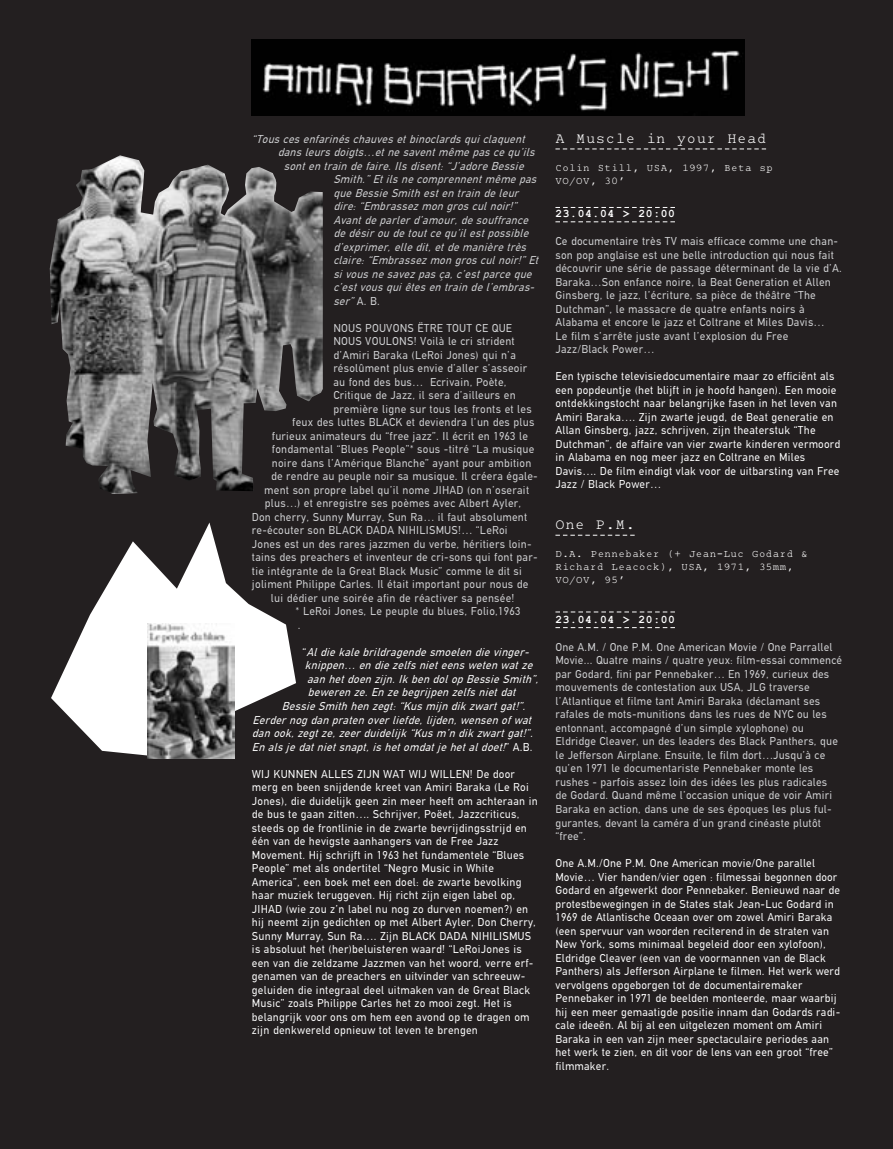
<style>
.page{position:relative;width:893px;height:1149px;background:#fff}
.page>*{position:absolute;margin:0;border:0;box-sizing:border-box;transform-origin:0 0}
.t1{font:15px "Courier Twelve";letter-spacing:.06em;color:#fff}
.t2{font:300 11.25px/13.5px "WAC Mittleschrift";letter-spacing:.045em;color:#fff}
.t3{font:300 11.25px/13.5px "WAC Mittleschrift";letter-spacing:.045em;color:#d1d2d4}
.t4{font:italic 300 11.25px "WAC Mittleschrift";letter-spacing:.045em;color:#d1d2d4}
.t5{font:italic 300 11.25px "WAC Mittleschrift";letter-spacing:.045em;color:#fff}
.t6{font:700 11.25px "Courier LD";letter-spacing:.06em;color:#fff}
.t7{font:10.5px/12.8px "Courier Twelve";letter-spacing:.06em;color:#fff}
.s1{font-style:normal}
</style>
<div class="page">
<div style="left:0;top:1px;width:893px;height:1147px;background:#231f20"></div>
<svg style="left:555px;top:148px;width:211px;height:1px"></svg>
<svg style="left:555px;top:207px;width:120px;height:1px"></svg>
<svg style="left:555px;top:221px;width:120px;height:1px"></svg>
<svg style="left:555px;top:534px;width:80px;height:1px"></svg>
<svg style="left:555px;top:611px;width:120px;height:1px"></svg>
<svg style="left:555px;top:627px;width:120px;height:1px"></svg>
<img style="left:50px;top:155px;width:273px;height:339px">
<svg style="left:51px;top:522px;width:245px;height:235px"></svg>
<img style="left:148px;top:623px;width:86px;height:135px">
<svg style="left:252px;top:39px;width:493px;height:77px"></svg>
<img style="left:252px;top:40px;width:493px;height:75px">
<p class="t4" style="left:252px;top:132px;width:274px">“Tous ces enfarinés chauves et binoclards qui claquent</p>
<p class="t4" style="left:278px;top:145px;width:258px">dans leurs doigts…et ne savent même pas ce qu’ils</p>
<p class="t4" style="left:284px;top:159px;width:241px">sont en train de faire. Ils disent: “J’adore Bessie</p>
<p class="t4" style="left:333px;top:172px;width:204px">Smith.” Et ils ne comprennent même pas</p>
<p class="t4" style="left:333px;top:186px;width:186px">que Bessie Smith est en train de leur</p>
<p class="t4" style="left:333px;top:199px;width:185px">dire: “Embrassez mon gros cul noir!”</p>
<p class="t4" style="left:333px;top:213px;width:196px">Avant de parler d’amour, de souffrance</p>
<p class="t4" style="left:333px;top:226px;width:196px">de désir ou de tout ce qu’il est possible</p>
<p class="t4" style="left:333px;top:240px;width:194px">d’exprimer, elle dit, et de manière très</p>
<p class="t4" style="left:333px;top:253px;width:206px">claire: “Embrassez mon gros cul noir!” Et</p>
<p class="t4" style="left:333px;top:267px;width:199px">si vous ne savez pas ça, c’est parce que</p>
<p class="t4" style="left:333px;top:280px;width:203px">c’est vous qui êtes en train de l’embras-</p>
<p class="t4" style="left:333px;top:294px;width:48px">ser” <span class="s1">A. B.</span></p>
<p class="t3" style="left:333px;top:321px;width:180px">NOUS POUVONS ËTRE TOUT CE QUE</p>
<p class="t3" style="left:333px;top:334px;width:183px">NOUS VOULONS! Voilà le cri strident</p>
<p class="t3" style="left:333px;top:348px;width:184px">d’Amiri Baraka (LeRoi Jones) qui n’a</p>
<p class="t3" style="left:333px;top:361px;width:195px">résolûment plus envie d’aller s’asseoir</p>
<p class="t3" style="left:333px;top:375px;width:175px">au fond des bus… Ecrivain, Poète,</p>
<p class="t3" style="left:333px;top:388px;width:184px">Critique de Jazz, il sera d’ailleurs en</p>
<p class="t3" style="left:333px;top:402px;width:200px">première ligne sur tous les fronts et les</p>
<p class="t3" style="left:292px;top:415px;width:243px">feux des luttes BLACK et deviendra l’un des plus</p>
<p class="t3" style="left:272px;top:429px;width:257px">furieux animateurs du “free jazz”. Il écrit en 1963 le</p>
<p class="t3" style="left:272px;top:442px;width:264px">fondamental “Blues People”* sous -titré “La musique</p>
<p class="t3" style="left:272px;top:456px;width:261px">noire dans l’Amérique Blanche” ayant pour ambition</p>
<p class="t3" style="left:271px;top:469px;width:268px">de rendre au peuple noir sa musique. Il créera égale-</p>
<p class="t3" style="left:264px;top:483px;width:266px">ment son propre label qu’il nome JIHAD (on n’oserait</p>
<p class="t3" style="left:265px;top:496px;width:258px">plus…) et enregistre ses poèmes avec Albert Ayler,</p>
<p class="t3" style="left:252px;top:510px;width:277px">Don cherry, Sunny Murray, Sun Ra… il faut absolument</p>
<p class="t3" style="left:252px;top:523px;width:257px">re-écouter son BLACK DADA NIHILISMUS!… “LeRoi</p>
<p class="t3" style="left:252px;top:537px;width:281px">Jones est un des rares jazzmen du verbe, héritiers loin-</p>
<p class="t3" style="left:252px;top:550px;width:287px">tains des preachers et inventeur de cri-sons qui font par-</p>
<p class="t3" style="left:252px;top:564px;width:271px">tie intégrante de la Great Black Music” comme le dit si</p>
<p class="t3" style="left:252px;top:577px;width:278px">joliment Philippe Carles. Il était important pour nous de</p>
<p class="t3" style="left:271px;top:591px;width:245px">lui dédier une soirée afin de réactiver sa pensée!</p>
<p class="t3" style="left:295px;top:604px;width:226px">* LeRoi Jones, Le peuple du blues, Folio,1963</p>
<p class="t3" style="left:298px;top:618px;width:4px">.</p>
<p class="t5" style="left:302px;top:645px;width:228px"><span class="s1">“</span>Al die kale brildragende smoelen die vinger-</p>
<p class="t5" style="left:305px;top:658px;width:229px">knippen… en die zelfs niet eens weten wat ze</p>
<p class="t5" style="left:307px;top:672px;width:232px">aan het doen zijn. Ik ben dol op Bessie Smith”,</p>
<p class="t5" style="left:308px;top:685px;width:209px">beweren ze. En ze begrijpen zelfs niet dat</p>
<p class="t5" style="left:282px;top:699px;width:245px">Bessie Smith hen zegt: “Kus mijn dik zwart gat!”.</p>
<p class="t5" style="left:252px;top:712px;width:280px">Eerder nog dan praten over liefde, lijden, wensen of wat</p>
<p class="t5" style="left:252px;top:726px;width:282px">dan ook, zegt ze, zeer duidelijk “Kus m’n dik zwart gat!”.</p>
<p class="t5" style="left:252px;top:739px;width:282px">En als je dat niet snapt, is het omdat je het al doet!<span class="s1">” A.B.</span></p>
<p class="t2" style="left:252px;top:766px;width:287px">WIJ KUNNEN ALLES ZIJN WAT WIJ WILLEN! De door merg en been snijdende kreet van Amiri Baraka (Le Roi Jones), die duidelijk geen zin meer heeft om achteraan in de bus te gaan zitten…. Schrijver, Poëet, Jazzcriticus, steeds op de frontlinie in de zwarte bevrijdingsstrijd en één van de hevigste aanhangers van de Free Jazz Movement. Hij schrijft in 1963 het fundamentele “Blues People” met als ondertitel “Negro Music in White America”, een boek met een doel: de zwarte bevolking haar muziek teruggeven. Hij richt zijn eigen label op, JIHAD (wie zou z’n label nu nog zo durven noemen?) en hij neemt zijn gedichten op met Albert Ayler, Don Cherry, Sunny Murray, Sun Ra…. Zijn BLACK DADA NIHILISMUS is absoluut het (her)beluisteren waard! “LeRoiJones is een van die zeldzame Jazzmen van het woord, verre erf&shy;genamen van de preachers en uitvinder van schreeuw&shy;geluiden die integraal deel uitmaken van de Great Black Music” zoals Philippe Carles het zo mooi zegt. Het is belangrijk voor ons om hem een avond op te dragen om zijn denkwereld opnieuw tot leven te brengen</p>
<h1 class="t1" style="left:555px;top:129px;width:212px">A Muscle in your Head</h1>
<p class="t7" style="left:555px;top:161px;width:219px">Colin Still, USA, 1997, Beta sp<br>VO/OV, 30’</p>
<p class="t6" style="left:555px;top:210px;width:121px">23.04.04 &gt; 20:00</p>
<p class="t3" style="left:555px;top:234px;width:288px">Ce documentaire très TV mais efficace comme une chan&shy;son pop anglaise est une belle introduction qui nous fait découvrir une série de passage déterminant de la vie d’A.<br>Baraka…Son enfance noire, la Beat Generation et Allen Ginsberg, le jazz, l’écriture, sa pièce de théâtre “The Dutchman”, le massacre de quatre enfants noirs à Alabama et encore le jazz et Coltrane et Miles Davis…<br>Le film s’arrête juste avant l’explosion du Free Jazz/Black Power…</p>
<p class="t2" style="left:555px;top:369px;width:286px">Een typische televisiedocumentaire maar zo efficiënt als een popdeuntje (het blijft in je hoofd hangen). Een mooie ontdekkingstocht naar belangrijke fasen in het leven van Amiri Baraka…. Zijn zwarte jeugd, de Beat generatie en Allan Ginsberg, jazz, schrijven, zijn theaterstuk “The Dutchman”, de affaire van vier zwarte kinderen vermoord in Alabama en nog meer jazz en Coltrane en Miles Davis…. De film eindigt vlak voor de uitbarsting van Free Jazz / Black Power…</p>
<h1 class="t1" style="left:555px;top:515px;width:81px">One P.M.</h1>
<p class="t7" style="left:555px;top:547px;width:254px">D.A. Pennebaker (+ Jean-Luc Godard &amp;<br>Richard Leacock), USA, 1971, 35mm,<br>VO/OV, 95’</p>
<p class="t6" style="left:555px;top:615px;width:121px">23.04.04 &gt; 20:00</p>
<p class="t3" style="left:555px;top:640px;width:288px">One A.M. / One P.M. One American Movie / One Parrallel Movie... Quatre mains / quatre yeux: film-essai commencé par Godard, fini par Pennebaker… En 1969, curieux des mouvements de contestation aux USA, JLG traverse l’Atlantique et filme tant Amiri Baraka (déclamant ses rafales de mots-munitions dans les rues de NYC ou les entonnant, accompagné d’un simple xylophone) ou Eldridge Cleaver, un des leaders des Black Panthers, que le Jefferson Airplane. Ensuite, le film dort…Jusqu’à ce qu’en 1971 le documentariste Pennebaker monte les rushes - parfois assez loin des idées les plus radicales<br>de Godard. Quand même l’occasion unique de voir Amiri Baraka en action, dans une de ses époques les plus ful&shy;gurantes, devant la caméra d’un grand cinéaste plutôt “free”.</p>
<p class="t2" style="left:555px;top:856px;width:286px">One A.M./One P.M. One American movie/One parallel Movie… Vier handen/vier ogen : filmessai begonnen door Godard en afgewerkt door Pennebaker. Benieuwd naar de protestbewegingen in de States stak Jean-Luc Godard in 1969 de Atlantische Oceaan over om zowel Amiri Baraka (een spervuur van woorden reciterend in de straten van New York, soms minimaal begeleid door een xylofoon), Eldridge Cleaver (een van de voormannen van de Black Panthers) als Jefferson Airplane te filmen. Het werk werd vervolgens opgeborgen tot de documentairemaker Pennebaker in 1971 de beelden monteerde, maar waarbij hij een meer gemaatigde positie innam dan Godards radi&shy;cale ideeën. Al bij al een uitgelezen moment om Amiri Baraka in een van zijn meer spectaculaire periodes aan het werk te zien, en dit voor de lens van een groot “free” filmmaker.</p>
</div>
